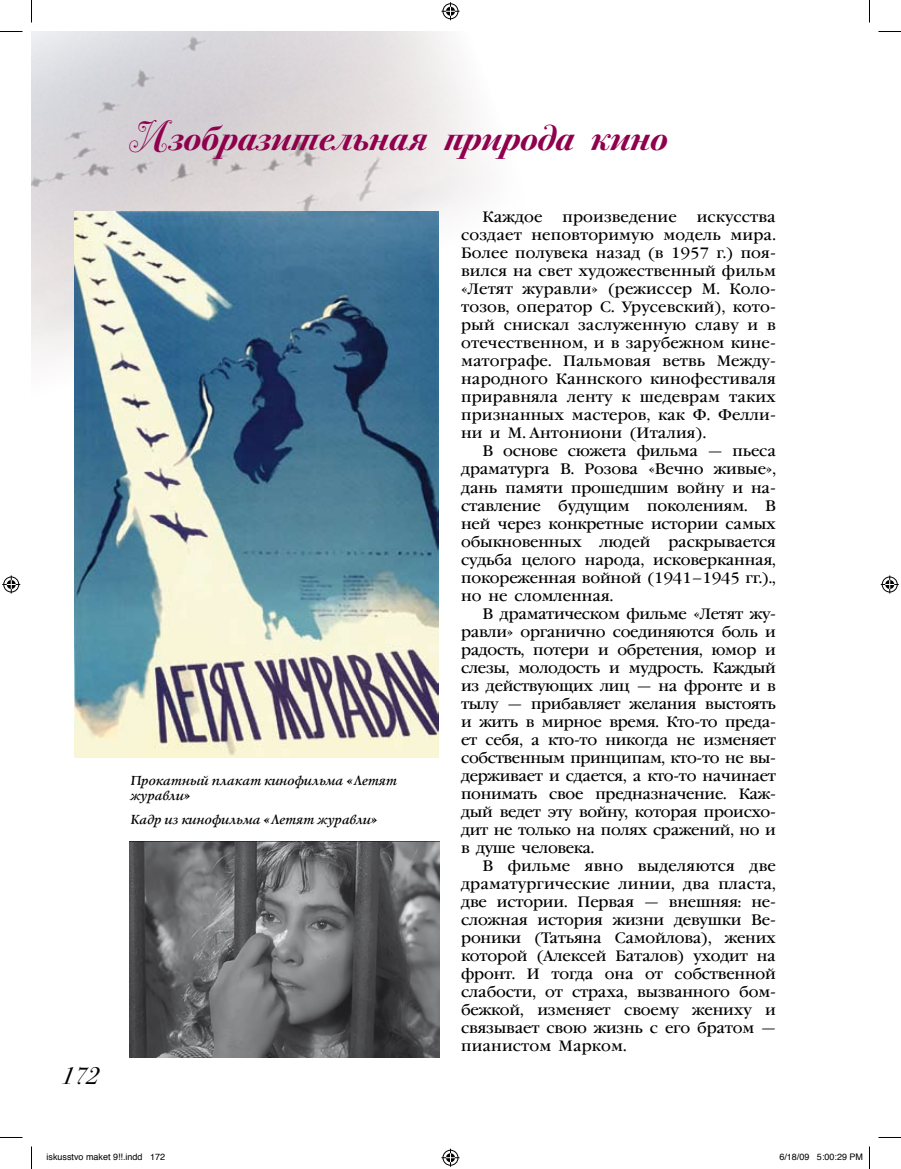
<style>
.page{position:relative;width:901px;height:1169px;background:#fff}
.page>*{position:absolute;margin:0;border:0;box-sizing:border-box;transform-origin:0 0}
.t1{font:700 36px "Bodoni Sev Swash C";color:#8f004d}
.t2{font:24px "Bodoni Sev Swash C";color:#000}
.t3{font:15px/18px "Garamond Book C";letter-spacing:-.01em;color:#000;text-align:justify}
.t4{font:15px "Garamond Book C";letter-spacing:.01em;color:#000}
.t5{font:italic 700 13.5px/15px "Lazurski C";color:#000}
.t6{font:9px "Helvetica";color:#000}
</style>
<div class="page">
<img style="left:32px;top:32px;width:448px;height:374px">
<img style="left:129px;top:842px;width:311px;height:215px">
<img style="left:74px;top:212px;width:364px;height:546px">
<svg style="left:0;top:31px;width:22px;height:1px"></svg>
<svg style="left:878px;top:31px;width:23px;height:1px"></svg>
<svg style="left:0;top:1137px;width:22px;height:1px"></svg>
<svg style="left:878px;top:1137px;width:23px;height:1px"></svg>
<svg style="left:31px;top:0;width:1px;height:22px"></svg>
<svg style="left:31px;top:1146px;width:1px;height:23px"></svg>
<svg style="left:869px;top:0;width:1px;height:22px"></svg>
<svg style="left:869px;top:1146px;width:1px;height:23px"></svg>
<svg style="left:441px;top:2px;width:18px;height:18px"></svg>
<svg style="left:441px;top:1148px;width:18px;height:18px"></svg>
<svg style="left:2px;top:575px;width:18px;height:18px"></svg>
<svg style="left:880px;top:575px;width:18px;height:18px"></svg>
<h1 class="t1" style="left:129px;top:111px;width:539px">Изобразительная природа кино</h1>
<p class="t5" style="left:129px;top:773px;width:268px">Прокатный плакат кинофильма «Летят журавли»</p>
<p class="t5" style="left:129px;top:812px;width:249px">Кадр из кинофильма «Летят журавли»</p>
<h2 class="t2" style="left:61px;top:1058px;width:39px">172</h2>
<p class="t3" style="left:482px;top:209px;width:62px">Каждое</p>
<p class="t4" style="left:562px;top:209px;width:116px">произведение</p>
<p class="t3" style="left:461px;top:209px;width:316px;text-indent:235px">искусства создает неповторимую модель мира.<br>Более полувека назад (в 1957 г.) поя&shy;вился на свет художественный фильм «Летят журавли» (режиссер М. Коло&shy;тозов, оператор С. Урусевский), кото&shy;рый снискал заслуженную славу и в отечественном, и в зарубежном кине&shy;матографе. Пальмовая ветвь Между&shy;народного Каннского кинофестиваля приравняла ленту к шедеврам таких признанных мастеров, как Ф. Фелли&shy;ни и М. Антониони (Италия).</p>
<p class="t3" style="left:461px;top:443px;width:316px;text-indent:21px">В основе сюжета фильма — пьеса драматурга В. Розова «Вечно живые», дань памяти прошедшим войну и на&shy;ставление будущим поколениям. В ней через конкретные истории самых обыкновенных людей раскрывается судьба целого народа, исковерканная, покореженная войной (1941–1945 гг.)., но не сломленная.</p>
<p class="t3" style="left:461px;top:605px;width:316px;text-indent:21px">В драматическом фильме «Летят жу&shy;равли» органично соединяются боль и радость, потери и обретения, юмор и слезы, молодость и мудрость. Каждый из действующих лиц — на фронте и в тылу — прибавляет желания выстоять и жить в мирное время. Кто-то преда&shy;ет себя, а кто-то никогда не изменяет собственным принципам, кто-то не вы&shy;держивает и сдается, а кто-то начинает понимать свое предназначение. Каж&shy;дый ведет эту войну, которая происхо&shy;дит не только на полях сражений, но и в душе человека.</p>
<p class="t3" style="left:461px;top:857px;width:316px;text-indent:21px">В фильме явно выделяются две драматургические линии, два пласта, две истории. Первая — внешняя: не&shy;сложная история жизни девушки Ве&shy;роники (Татьяна Самойлова), жених которой (Алексей Баталов) уходит на фронт. И тогда она от собственной слабости, от страха, вызванного бом&shy;бежкой, изменяет своему жениху и связывает свою жизнь с его братом — пианистом Марком.</p>
<p class="t6" style="left:46px;top:1149px;width:120px">iskusstvo maket 9!!.indd 172</p>
<p class="t6" style="left:779px;top:1149px;width:85px">6/18/09 5:00:29 PM</p>
</div>
